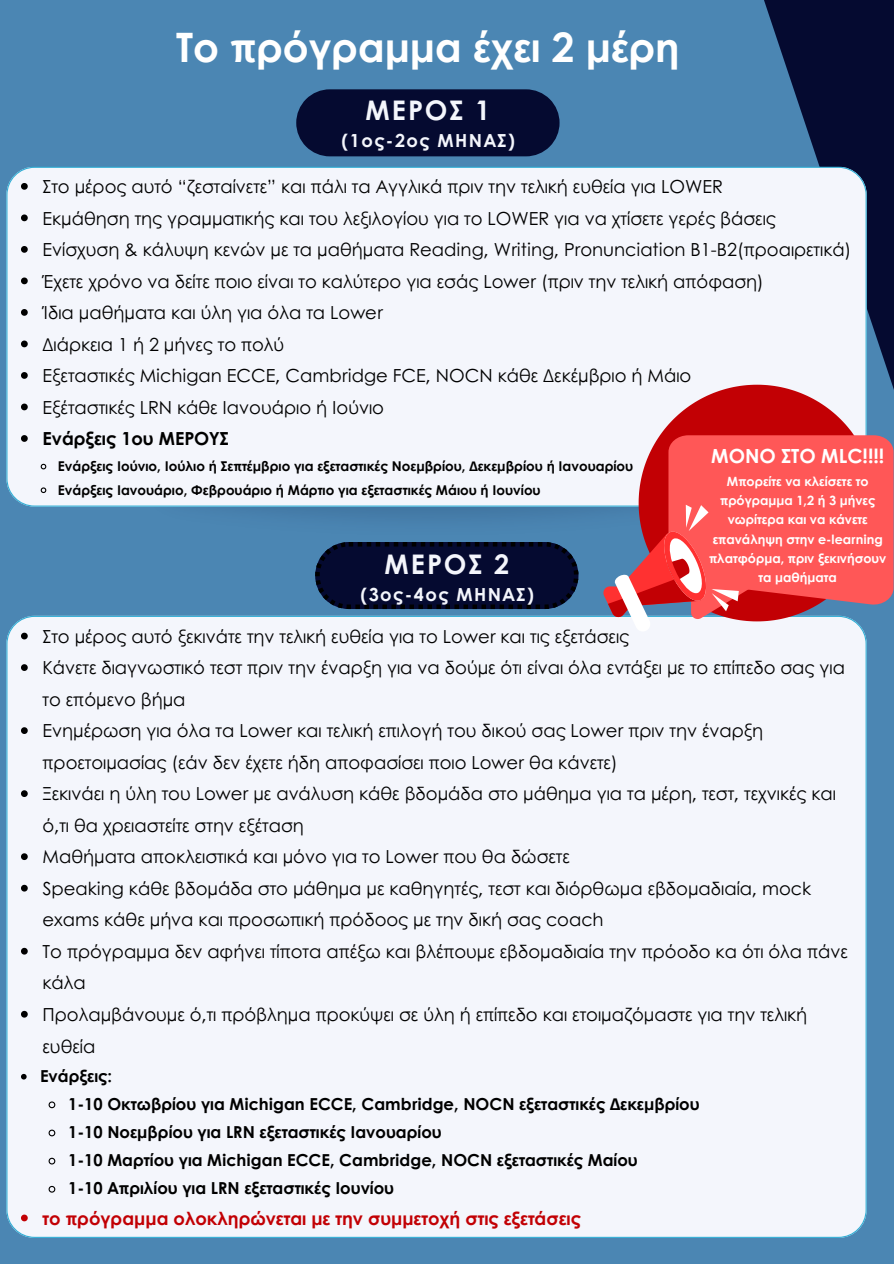
<style>
.page{position:relative;width:894px;height:1264px;background:#fff}
.page>*{position:absolute;margin:0;border:0;box-sizing:border-box;transform-origin:0 0}
.t1{font:700 40.5px "Century Gothic";color:#fff}
.t2{font:700 27px "Century Gothic";letter-spacing:.08em;color:#f4f6fc}
.t3{font:700 19.5px "Century Gothic";color:#fff}
.t4{font:18px/31.5px "Century Gothic";color:#000}
.t5{font:700 18px "Century Gothic";color:#c20004}
.t6{font:700 18px "Century Gothic";letter-spacing:.08em;color:#f4f6fc}
.t7{font:700 18px "Century Gothic";color:#000}
.t8{font:700 16.5px "Century Gothic";color:#000}
.t9{font:700 13.5px "Century Gothic";color:#000}
.t10{font:700 12.75px/19px "Century Gothic";color:#fff;text-align:center}
</style>
<div class="page">
<div style="left:0;top:0;width:893px;height:1263px;background:#4b86b3"></div>
<svg style="left:764px;top:0;width:129px;height:387px;fill:#050a30"></svg>
<img style="left:139px;top:506px;width:464px;height:11px">
<div style="left:6px;top:167px;width:860px;height:339px;background:#f4f6fc"></div>
<svg style="left:21px;top:183px;width:7px;height:7px"></svg>
<svg style="left:21px;top:214px;width:7px;height:7px"></svg>
<svg style="left:21px;top:246px;width:7px;height:7px"></svg>
<svg style="left:21px;top:277px;width:7px;height:7px"></svg>
<svg style="left:21px;top:309px;width:7px;height:7px"></svg>
<svg style="left:21px;top:340px;width:7px;height:7px"></svg>
<svg style="left:21px;top:372px;width:7px;height:7px"></svg>
<svg style="left:21px;top:403px;width:7px;height:7px"></svg>
<svg style="left:21px;top:435px;width:7px;height:7px"></svg>
<svg style="left:40px;top:463px;width:7px;height:7px"></svg>
<svg style="left:40px;top:486px;width:7px;height:8px"></svg>
<svg style="left:296px;top:89px;width:263px;height:67px;background:#091137"></svg>
<div style="left:6px;top:616px;width:860px;height:621px;background:#f4f6fc"></div>
<svg style="left:21px;top:632px;width:7px;height:7px"></svg>
<svg style="left:21px;top:664px;width:7px;height:7px"></svg>
<svg style="left:21px;top:727px;width:7px;height:7px"></svg>
<svg style="left:21px;top:790px;width:7px;height:7px"></svg>
<svg style="left:21px;top:853px;width:7px;height:7px"></svg>
<svg style="left:21px;top:884px;width:7px;height:7px"></svg>
<svg style="left:21px;top:947px;width:7px;height:7px"></svg>
<svg style="left:21px;top:1010px;width:7px;height:7px"></svg>
<svg style="left:21px;top:1073px;width:6px;height:6px"></svg>
<svg style="left:48px;top:1100px;width:8px;height:9px"></svg>
<svg style="left:48px;top:1128px;width:8px;height:9px"></svg>
<svg style="left:48px;top:1156px;width:8px;height:9px"></svg>
<svg style="left:48px;top:1184px;width:8px;height:9px"></svg>
<svg style="left:21px;top:1214px;width:7px;height:7px"></svg>
<svg style="left:315px;top:542px;width:263px;height:67px;background:#080f33"></svg>
<svg style="left:638px;top:385px;width:237px;height:50px;background:#d0646a"></svg>
<svg style="left:603px;top:435px;width:290px;height:196px;background:#e5686d"></svg>
<p class="t1" style="left:176px;top:16px;width:505px">Το πρόγραμμα έχει 2 μέρη</p>
<p class="t2" style="left:365px;top:90px;width:126px">ΜΕΡΟΣ 1</p>
<p class="t6" style="left:341px;top:127px;width:175px">(1ος-2ος ΜΗΝΑΣ)</p>
<h3 class="t4" style="left:43px;top:170px;width:681px">Στο μέρος αυτό “ζεσταίνετε” και πάλι τα Αγγλικά πριν την τελική ευθεία για LOWER</h3>
<p class="t4" style="left:43px;top:201px;width:734px">Εκμάθηση της γραμματικής και του λεξιλογίου για το LOWER για να χτίσετε γερές βάσεις</p>
<p class="t4" style="left:43px;top:233px;width:810px">Ενίσχυση &amp; κάλυψη κενών με τα μαθήματα Reading, Writing, Pronunciation B1-B2(προαιρετικά)</p>
<p class="t4" style="left:43px;top:264px;width:722px">Έχετε χρόνο να δείτε ποιο είναι το καλύτερο για εσάς Lower (πριν την τελική απόφαση)</p>
<p class="t4" style="left:43px;top:296px;width:342px">Ίδια μαθήματα και ύλη για όλα τα Lower</p>
<p class="t4" style="left:43px;top:327px;width:243px">Διάρκεια 1 ή 2 μήνες το πολύ</p>
<p class="t4" style="left:43px;top:359px;width:650px">Εξεταστικές Michigan ECCE, Cambridge FCE, NOCN κάθε Δεκέμβριο ή Μάιο</p>
<p class="t4" style="left:43px;top:390px;width:343px">Εξέταστικές LRN κάθε Ιανουάριο ή Ιούνιο</p>
<p class="t7" style="left:43px;top:425px;width:187px">Ενάρξεις 1ου ΜΕΡΟΥΣ</p>
<p class="t9" style="left:58px;top:456px;width:576px">Ενάρξεις Ιούνιο, Ιούλιο ή Σεπτέμβριο για εξεταστικές Νοεμβρίου, Δεκεμβρίου ή Ιανουαρίου</p>
<p class="t9" style="left:58px;top:479px;width:484px">Ενάρξεις Ιανουάριο, Φεβρουάριο ή Μάρτιο για εξεταστικές Μάιου ή Ιουνίου</p>
<p class="t3" style="left:711px;top:440px;width:175px">ΜΟΝΟ ΣΤΟ MLC!!!!</p>
<p class="t10" style="left:709px;top:471px;width:179px">Μπορείτε να κλείσετε το πρόγραμμα 1,2 ή 3 μήνες νωρίτερα και να κάνετε επανάληψη στην e-learning πλατφόρμα, πριν ξεκινήσουν τα μαθήματα</p>
<p class="t2" style="left:384px;top:543px;width:126px">ΜΕΡΟΣ 2</p>
<p class="t6" style="left:360px;top:581px;width:175px">(3ος-4ος ΜΗΝΑΣ)</p>
<p class="t4" style="left:43px;top:619px;width:588px">Στο μέρος αυτό ξεκινάτε την τελική ευθεία για το Lower και τις εξετάσεις</p>
<p class="t4" style="left:43px;top:651px;width:803px">Κάνετε διαγνωστικό τεστ πριν την έναρξη για να δούμε ότι είναι όλα εντάξει με το επίπεδο σας για το επόμενο βήμα</p>
<h2 class="t4" style="left:43px;top:714px;width:722px">Ενημέρωση για όλα τα Lower και τελική επιλογή του δικού σας Lower πριν την έναρξη προετοιμασίας (εάν δεν έχετε ήδη αποφασίσει ποιο Lower θα κάνετε)</h2>
<h6 class="t4" style="left:43px;top:777px;width:794px">Ξεκινάει η ύλη του Lower με ανάλυση κάθε βδομάδα στο μάθημα για τα μέρη, τεστ, τεχνικές και ό,τι θα χρειαστείτε στην εξέταση</h6>
<p class="t4" style="left:43px;top:840px;width:528px">Μαθήματα αποκλειστικά και μόνο για το Lower που θα δώσετε</p>
<h3 class="t4" style="left:43px;top:871px;width:769px">Speaking κάθε βδομάδα στο μάθημα με καθηγητές, τεστ και διόρθωμα εβδομαδιαία, mock exams κάθε μήνα και προσωπική πρόδοος με την δική σας coach</h3>
<p class="t4" style="left:43px;top:934px;width:806px">Το πρόγραμμα δεν αφήνει τίποτα απέξω και βλέπουμε εβδομαδιαία την πρόοδο κα ότι όλα πάνε κάλα</p>
<p class="t4" style="left:43px;top:997px;width:765px">Προλαμβάνουμε ό,τι πρόβλημα προκύψει σε ύλη ή επίπεδο και ετοιμαζόμαστε για την τελική ευθεία</p>
<p class="t8" style="left:40px;top:1063px;width:74px">Ενάρξεις:</p>
<p class="t8" style="left:68px;top:1091px;width:633px">1-10 Οκτωβρίου για Michigan ECCE, Cambridge, NOCN εξεταστικές Δεκεμβρίου</p>
<p class="t8" style="left:68px;top:1119px;width:375px">1-10 Νοεμβρίου για LRN εξεταστικές Ιανουαρίου</p>
<p class="t8" style="left:68px;top:1147px;width:571px">1-10 Μαρτίου για Michigan ECCE, Cambridge, NOCN εξεταστικές Μαίου</p>
<p class="t8" style="left:68px;top:1175px;width:327px">1-10 Απριλίου για LRN εξεταστικές Ιουνίου</p>
<p class="t5" style="left:43px;top:1204px;width:539px">το πρόγραμμα ολοκληρώνεται με την συμμετοχή στις εξετάσεις</p>
</div>
